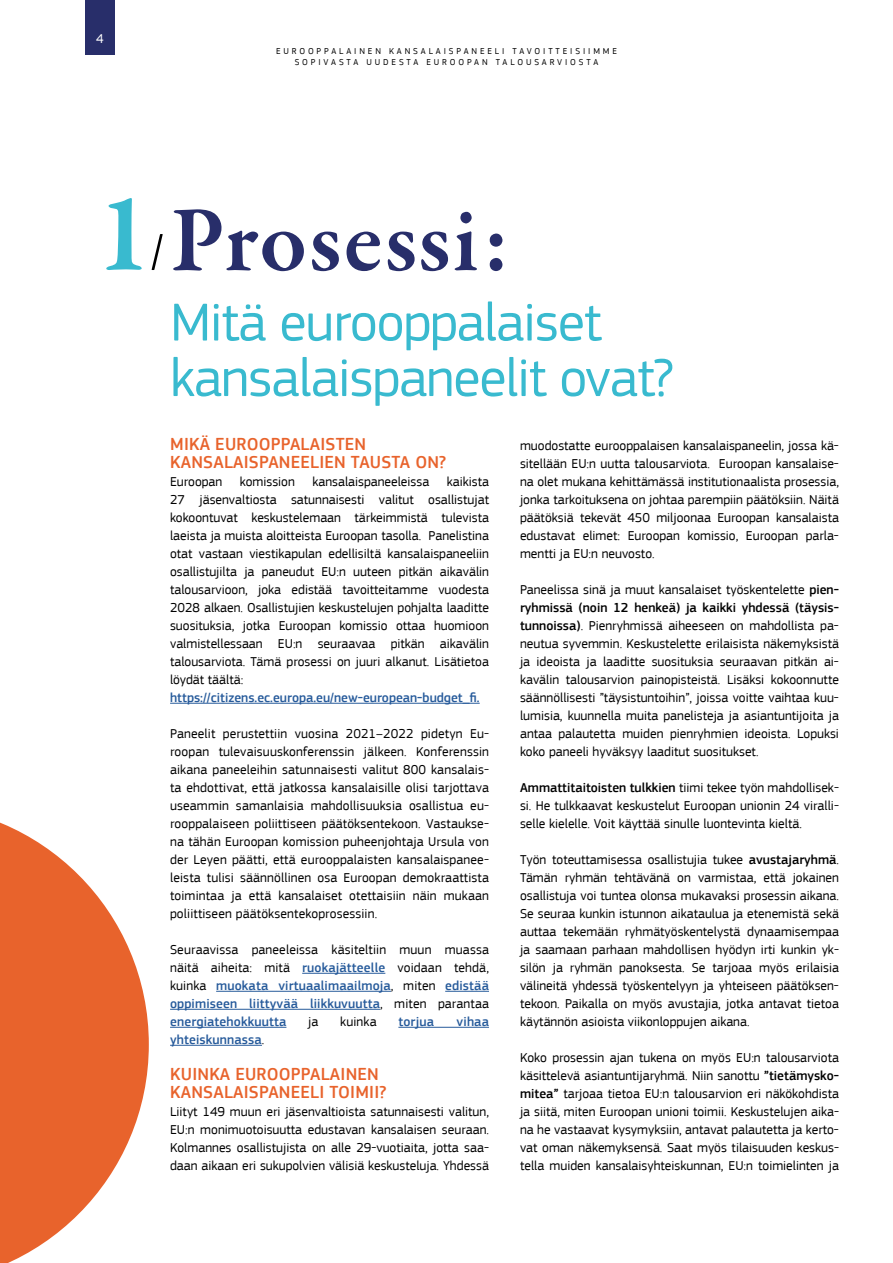
<style>
.page{position:relative;width:893px;height:1263px;background:#fff}
.page>*{position:absolute;margin:0;border:0;box-sizing:border-box;transform-origin:0 0}
.t1{font:600 94.5px "Garamond Premr Pro";letter-spacing:.02em;color:#282e6a}
.t2{font:55.5px/55.5px "EC Square Sans Pro";letter-spacing:-.02em;color:#39bacf}
.t3{font:500 18px/18px "EC Square Sans Pro";letter-spacing:.01em;color:#e8632c}
.t4{font:13.5px/18px "EC Square Sans Pro";color:#000;text-align:justify}
.t5{font:500 13.5px "EC Square Sans Pro";color:#275b9b}
.t6{font:13.5px "EC Square Sans Pro";color:#fff}
.t7{font:9px/10.8px "EC Square Sans Pro";letter-spacing:.32em;color:#000;text-align:center}
.s1{font-weight:500;color:#275b9b}
.s2{font-weight:400;color:#000}
.s3{font-weight:500}
</style>
<div class="page">
<div style="left:85px;top:0;width:30px;height:54px;background:#282e6a"></div>
<hr style="left:170px;top:703px;width:310px;height:1px;background:#275b9b">
<hr style="left:302px;top:973px;width:83px;height:1px;background:#275b9b">
<hr style="left:216px;top:991px;width:175px;height:1px;background:#275b9b">
<hr style="left:445px;top:991px;width:44px;height:1px;background:#275b9b">
<hr style="left:170px;top:1009px;width:210px;height:1px;background:#275b9b">
<hr style="left:170px;top:1027px;width:116px;height:1px;background:#275b9b">
<hr style="left:398px;top:1027px;width:91px;height:1px;background:#275b9b">
<hr style="left:170px;top:1045px;width:92px;height:1px;background:#275b9b">
<svg style="left:0;top:822px;width:149px;height:441px;fill:#e8632c"></svg>
<svg style="left:106px;top:198px;width:36px;height:72px"></svg>
<svg style="left:152px;top:234px;width:11px;height:36px"></svg>
<p class="t6" style="left:96px;top:30px;width:9px">4</p>
<p class="t7" style="left:276px;top:46px;width:342px">EUROOPPALAINEN KANSALAISPANEELI TAVOITTEISIIMME<br>SOPIVASTA UUDESTA EUROOPAN TALOUSARVIOSTA</p>
<h1 class="t1" style="left:170px;top:183px;width:342px">Prosessi:</h1>
<h2 class="t2" style="left:170px;top:295px;width:505px">Mitä eurooppalaiset kansalaispaneelit ovat?</h2>
<h3 class="t3" style="left:170px;top:435px;width:278px">MIKÄ EUROOPPALAISTEN<br>KANSALAISPANEELIEN TAUSTA ON?</h3>
<p class="t4" style="left:170px;top:473px;width:54px">Euroopan</p>
<p class="t4" style="left:240px;top:473px;width:57px">komission</p>
<p class="t4" style="left:312px;top:473px;width:118px">kansalaispaneeleissa</p>
<p class="t4" style="left:170px;top:473px;width:320px;text-indent:277px">kaikista 27 jäsenvaltiosta satunnaisesti valitut osallistujat kokoontuvat keskustelemaan tärkeimmistä tulevista laeista ja muista aloitteista Euroopan tasolla. Panelistina otat vastaan viestikapulan edellisiltä kansalaispaneeliin osallistujilta ja paneudut EU:n uuteen pitkän aikavälin talousarvioon, joka edistää tavoitteitamme vuodesta 2028 alkaen. Osallistujien keskustelujen pohjalta laaditte suosituksia, jotka Euroopan komissio ottaa huomioon valmistellessaan EU:n seuraavaa pitkän aikavälin talousarviota. Tämä prosessi on juuri alkanut. Lisätietoa löydät täältä:</p>
<p class="t5" style="left:170px;top:690px;width:311px">https://citizens.ec.europa.eu/new-european-budget_fi.</p>
<p class="t4" style="left:170px;top:725px;width:320px">Paneelit perustettiin vuosina 2021–2022 pidetyn Eu&shy;roopan tulevaisuuskonferenssin jälkeen. Konferenssin aikana paneeleihin satunnaisesti valitut 800 kansalais&shy;ta ehdottivat, että jatkossa kansalaisille olisi tarjottava useammin samanlaisia mahdollisuuksia osallistua eu&shy;rooppalaiseen poliittiseen päätöksentekoon. Vastaukse&shy;na tähän Euroopan komission puheenjohtaja Ursula von der Leyen päätti, että eurooppalaisten kansalaispanee&shy;leista tulisi säännöllinen osa Euroopan demokraattista toimintaa ja että kansalaiset otettaisiin näin mukaan poliittiseen päätöksentekoprosessiin.</p>
<p class="t4" style="left:170px;top:941px;width:320px">Seuraavissa paneeleissa käsiteltiin muun muassa näitä aiheita: mitä <span class="s1">ruokajätteelle</span> voidaan tehdä, kuinka <span class="s1">muokata virtuaalimaailmoja</span>, miten <span class="s1">edistää oppimiseen liittyvää liikkuvuutta</span>, miten parantaa <span class="s1">energiatehokkuutta</span></p>
<p class="t4" style="left:308px;top:1013px;width:12px">ja</p>
<p class="t4" style="left:340px;top:1013px;width:38px">kuinka</p>
<p class="t5" style="left:398px;top:1014px;width:37px">torjua</p>
<p class="t5" style="left:457px;top:1014px;width:34px">vihaa</p>
<p class="t5" style="left:170px;top:1032px;width:96px">yhteiskunnassa<span class="s2">.</span></p>
<h3 class="t3" style="left:170px;top:1065px;width:218px">KUINKA EUROOPPALAINEN<br>KANSALAISPANEELI TOIMII?</h3>
<p class="t4" style="left:170px;top:1103px;width:320px">Liityt 149 muun eri jäsenvaltioista satunnaisesti valitun, EU:n monimuotoisuutta edustavan kansalaisen seuraan.<br>Kolmannes osallistujista on alle 29-vuotiaita, jotta saa&shy;daan aikaan eri sukupolvien välisiä keskusteluja. Yhdessä</p>
<p class="t4" style="left:520px;top:437px;width:320px">muodostatte eurooppalaisen kansalaispaneelin, jossa kä&shy;sitellään EU:n uutta talousarviota. Euroopan kansalaise&shy;na olet mukana kehittämässä institutionaalista prosessia, jonka tarkoituksena on johtaa parempiin päätöksiin. Näitä päätöksiä tekevät 450 miljoonaa Euroopan kansalaista edustavat elimet: Euroopan komissio, Euroopan parla&shy;mentti ja EU:n neuvosto.</p>
<p class="t4" style="left:520px;top:581px;width:320px">Paneelissa sinä ja muut kansalaiset työskentelette <span class="s3">pien&shy;ryhmissä (noin 12 henkeä) ja kaikki yhdessä (täysis&shy;tunnoissa)</span>. Pienryhmissä aiheeseen on mahdollista pa&shy;neutua syvemmin. Keskustelette erilaisista näkemyksistä ja ideoista ja laaditte suosituksia seuraavan pitkän ai&shy;kavälin talousarvion painopisteistä. Lisäksi kokoonnutte säännöllisesti ”täysistuntoihin”, joissa voitte vaihtaa kuu&shy;lumisia, kuunnella muita panelisteja ja asiantuntijoita ja antaa palautetta muiden pienryhmien ideoista. Lopuksi koko paneeli hyväksyy laaditut suositukset.</p>
<p class="t4" style="left:520px;top:779px;width:320px"><span class="s3">Ammattitaitoisten tulkkien</span> tiimi tekee työn mahdollisek&shy;si. He tulkkaavat keskustelut Euroopan unionin 24 viralli&shy;selle kielelle. Voit käyttää sinulle luontevinta kieltä.</p>
<p class="t4" style="left:520px;top:851px;width:320px">Työn toteuttamisessa osallistujia tukee <span class="s3">avustajaryhmä</span>.<br>Tämän ryhmän tehtävänä on varmistaa, että jokainen osallistuja voi tuntea olonsa mukavaksi prosessin aikana.<br>Se seuraa kunkin istunnon aikataulua ja etenemistä sekä auttaa tekemään ryhmätyöskentelystä dynaamisempaa ja saamaan parhaan mahdollisen hyödyn irti kunkin yk&shy;silön ja ryhmän panoksesta. Se tarjoaa myös erilaisia välineitä yhdessä työskentelyyn ja yhteiseen päätöksen&shy;tekoon. Paikalla on myös avustajia, jotka antavat tietoa käytännön asioista viikonloppujen aikana.</p>
<p class="t4" style="left:520px;top:1049px;width:320px">Koko prosessin ajan tukena on myös EU:n talousarviota käsittelevä asiantuntijaryhmä. Niin sanottu <span class="s3">”tietämysko&shy;mitea”</span> tarjoaa tietoa EU:n talousarvion eri näkökohdista ja siitä, miten Euroopan unioni toimii. Keskustelujen aika&shy;na he vastaavat kysymyksiin, antavat palautetta ja kerto&shy;vat oman näkemyksensä. Saat myös tilaisuuden keskus&shy;tella muiden kansalaisyhteiskunnan, EU:n toimielinten ja</p>
</div>
